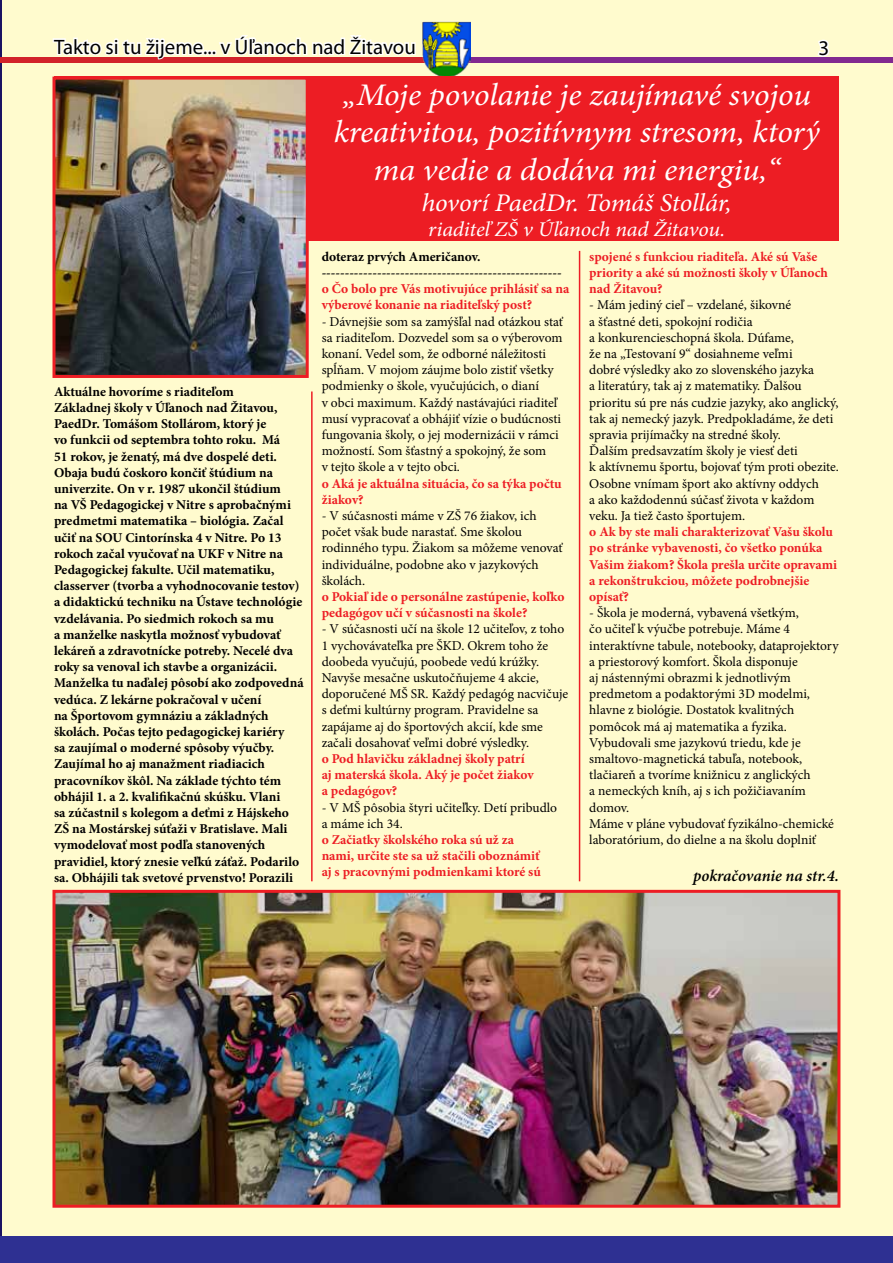
<style>
.page{position:relative;width:893px;height:1263px;background:#fff}
.page>*{position:absolute;margin:0;border:0;box-sizing:border-box;transform-origin:0 0}
.t1{font:italic 31.5px/37.8px "Minion Pro";letter-spacing:-.01em;color:#fff;text-align:center;scale:1.05 1}
.t2{font:italic 25.5px "Minion Pro";letter-spacing:-.005em;color:#fff;scale:1.05 1}
.t3{font:italic 21px "Minion Pro";letter-spacing:-.01em;color:#fff;scale:1.05 1}
.t4{font:21px "Myriad Pro";color:#000}
.t5{font:20.85px "Myriad Pro";color:#000}
.t6{font:italic 600 16.5px "Minion Pro";letter-spacing:-.005em;color:#000}
.t7{font:13.5px/16.2px "Minion Pro";color:#000}
.t8{font:700 13.5px/16.2px "Minion Pro";color:#000}
.t9{font:700 13.5px/16.2px "Minion Pro";color:#ed1d24}
</style>
<div class="page">
<hr style="left:0;top:0;width:2px;height:1263px;background:#1a1262">
<div style="left:2px;top:0;width:891px;height:1263px;background:#fffbce"></div>
<div style="left:465px;top:57px;width:428px;height:6px;background:#812990"></div>
<div style="left:0;top:57px;width:429px;height:6px;background:#d2232a"></div>
<svg style="left:52px;top:35px;width:365px;height:42px"></svg>
<svg style="left:817px;top:39px;width:13px;height:18px"></svg>
<img style="left:422px;top:21px;width:49px;height:56px">
<div style="left:0;top:1236px;width:893px;height:27px;background:#2e3092"></div>
<div style="left:54px;top:77px;width:785px;height:164px;background:#ed1d24"></div>
<img style="left:56px;top:81px;width:249px;height:293px">
<div style="left:52px;top:77px;width:257px;height:301px;border:3px solid #ed1d24"></div>
<img style="left:56px;top:894px;width:780px;height:310px">
<div style="left:52px;top:890px;width:788px;height:318px;border:3px solid #ed1d24"></div>
<hr style="left:311px;top:392px;width:2px;height:488px;background:#ed1d24">
<hr style="left:579px;top:252px;width:1px;height:628px;background:#ed1d24">
<h3 class="t5" style="left:54px;top:34px;width:363px">Takto si tu žijeme... v Úľanoch nad Žitavou</h3>
<h3 class="t4" style="left:818px;top:35px;width:12px">3</h3>
<p class="t8" style="left:54px;top:383px;width:251px">Aktuálne hovoríme s riaditeľom<br>Základnej školy v Úľanoch nad Žitavou, PaedDr. Tomášom Stollárom, ktorý je<br>vo funkcii od septembra tohto roku. Má<br>51 rokov, je ženatý, má dve dospelé deti.<br>Obaja budú čoskoro končiť štúdium na univerzite. On v r. 1987 ukončil štúdium<br>na VŠ Pedagogickej v Nitre s aprobačnými predmetmi matematika – biológia. Začal učiť na SOU Cintorínska 4 v Nitre. Po 13 rokoch začal vyučovať na UKF v Nitre na Pedagogickej fakulte. Učil matematiku, classerver (tvorba a vyhodnocovanie testov) a didaktickú techniku na Ústave technológie vzdelávania. Po siedmich rokoch sa mu<br>a manželke naskytla možnosť vybudovať lekáreň a zdravotnícke potreby. Necelé dva roky sa venoval ich stavbe a organizácii.<br>Manželka tu naďalej pôsobí ako zodpovedná vedúca. Z lekárne pokračoval v učení<br>na Športovom gymnáziu a základných školách. Počas tejto pedagogickej kariéry<br>sa zaujímal o moderné spôsoby výučby.<br>Zaujímal ho aj manažment riadiacich pracovníkov škôl. Na základe týchto tém obhájil 1. a 2. kvalifikačnú skúšku. Vlani<br>sa zúčastnil s kolegom a deťmi z Hájskeho ZŠ na Mostárskej súťaži v Bratislave. Mali vymodelovať most podľa stanovených pravidiel, ktorý znesie veľkú záťaž. Podarilo sa. Obhájili tak svetové prvenstvo! Porazili</p>
<h1 class="t1" style="left:334px;top:76px;width:464px">„Moje povolanie je zaujímavé svojou kreativitou, pozitívnym stresom, ktorý ma vedie a dodáva mi energiu,“</h1>
<h2 class="t2" style="left:422px;top:185px;width:297px">hovorí PaedDr. Tomáš Stollár,</h2>
<h3 class="t3" style="left:428px;top:215px;width:285px">riaditeľ ZŠ v Úľanoch nad Žitavou.</h3>
<p class="t8" style="left:322px;top:248px;width:242px">doteraz prvých Američanov. ----------------------------------------------------</p>
<p class="t9" style="left:322px;top:280px;width:249px">o Čo bolo pre Vás motivujúce prihlásiť sa na výberové konanie na riaditeľský post?</p>
<p class="t7" style="left:322px;top:313px;width:243px">- Dávnejšie som sa zamýšľal nad otázkou stať sa riaditeľom. Dozvedel som sa o výberovom konaní. Vedel som, že odborné náležitosti spĺňam. V mojom záujme bolo zistiť všetky podmienky o škole, vyučujúcich, o dianí<br>v obci maximum. Každý nastávajúci riaditeľ musí vypracovať a obhájiť vízie o budúcnosti fungovania školy, o jej modernizácii v rámci možností. Som šťastný a spokojný, že som<br>v tejto škole a v tejto obci.</p>
<p class="t9" style="left:322px;top:475px;width:241px">o Aká je aktuálna situácia, čo sa týka počtu žiakov?</p>
<p class="t7" style="left:322px;top:508px;width:242px">- V súčasnosti máme v ZŠ 76 žiakov, ich počet však bude narastať. Sme školou rodinného typu. Žiakom sa môžeme venovať individuálne, podobne ako v jazykových školách.</p>
<p class="t9" style="left:322px;top:588px;width:244px">o Pokiaľ ide o personálne zastúpenie, koľko pedagógov učí v súčasnosti na škole?</p>
<p class="t7" style="left:322px;top:621px;width:248px">- V súčasnosti učí na škole 12 učiteľov, z toho 1 vychovávateľka pre ŠKD. Okrem toho že doobeda vyučujú, poobede vedú krúžky.<br>Navyše mesačne uskutočňujeme 4 akcie, doporučené MŠ SR. Každý pedagóg nacvičuje s deťmi kultúrny program. Pravidelne sa zapájame aj do športových akcií, kde sme začali dosahovať veľmi dobré výsledky.</p>
<p class="t9" style="left:322px;top:750px;width:213px">o Pod hlavičku základnej školy patrí aj materská škola. Aký je počet žiakov a pedagógov?</p>
<p class="t7" style="left:322px;top:799px;width:237px">- V MŠ pôsobia štyri učiteľky. Detí pribudlo a máme ich 34.</p>
<p class="t9" style="left:322px;top:831px;width:221px">o Začiatky školského roka sú už za nami, určite ste sa už stačili oboznámiť aj s pracovnými podmienkami ktoré sú</p>
<p class="t9" style="left:589px;top:248px;width:240px">spojené s funkciou riaditeľa. Aké sú Vaše priority a aké sú možnosti školy v Úľanoch nad Žitavou?</p>
<p class="t7" style="left:589px;top:297px;width:251px">- Mám jediný cieľ – vzdelané, šikovné<br>a šťastné deti, spokojní rodičia<br>a konkurencieschopná škola. Dúfame,<br>že na „Testovaní 9“ dosiahneme veľmi<br>dobré výsledky ako zo slovenského jazyka<br>a literatúry, tak aj z matematiky. Ďalšou prioritu sú pre nás cudzie jazyky, ako anglický, tak aj nemecký jazyk. Predpokladáme, že deti spravia prijímačky na stredné školy.<br>Ďalším predsavzatím školy je viesť deti<br>k aktívnemu športu, bojovať tým proti obezite.<br>Osobne vnímam šport ako aktívny oddych<br>a ako každodennú súčasť života v každom veku. Ja tiež často športujem.</p>
<p class="t9" style="left:589px;top:523px;width:249px">o Ak by ste mali charakterizovať Vašu školu po stránke vybavenosti, čo všetko ponúka Vašim žiakom? Škola prešla určite opravami a rekonštrukciou, môžete podrobnejšie opísať?</p>
<p class="t7" style="left:589px;top:605px;width:251px">- Škola je moderná, vybavená všetkým,<br>čo učiteľ k výučbe potrebuje. Máme 4 interaktívne tabule, notebooky, dataprojektory a priestorový komfort. Škola disponuje<br>aj nástennými obrazmi k jednotlivým predmetom a podaktorými 3D modelmi, hlavne z biológie. Dostatok kvalitných pomôcok má aj matematika a fyzika.<br>Vybudovali sme jazykovú triedu, kde je smaltovo-magnetická tabuľa, notebook, tlačiareň a tvoríme knižnicu z anglických<br>a nemeckých kníh, aj s ich požičiavaním domov.<br>Máme v pláne vybudovať fyzikálno-chemické laboratórium, do dielne a na školu doplniť</p>
<p class="t6" style="left:693px;top:864px;width:147px">pokračovanie na str.4.</p>
</div>
